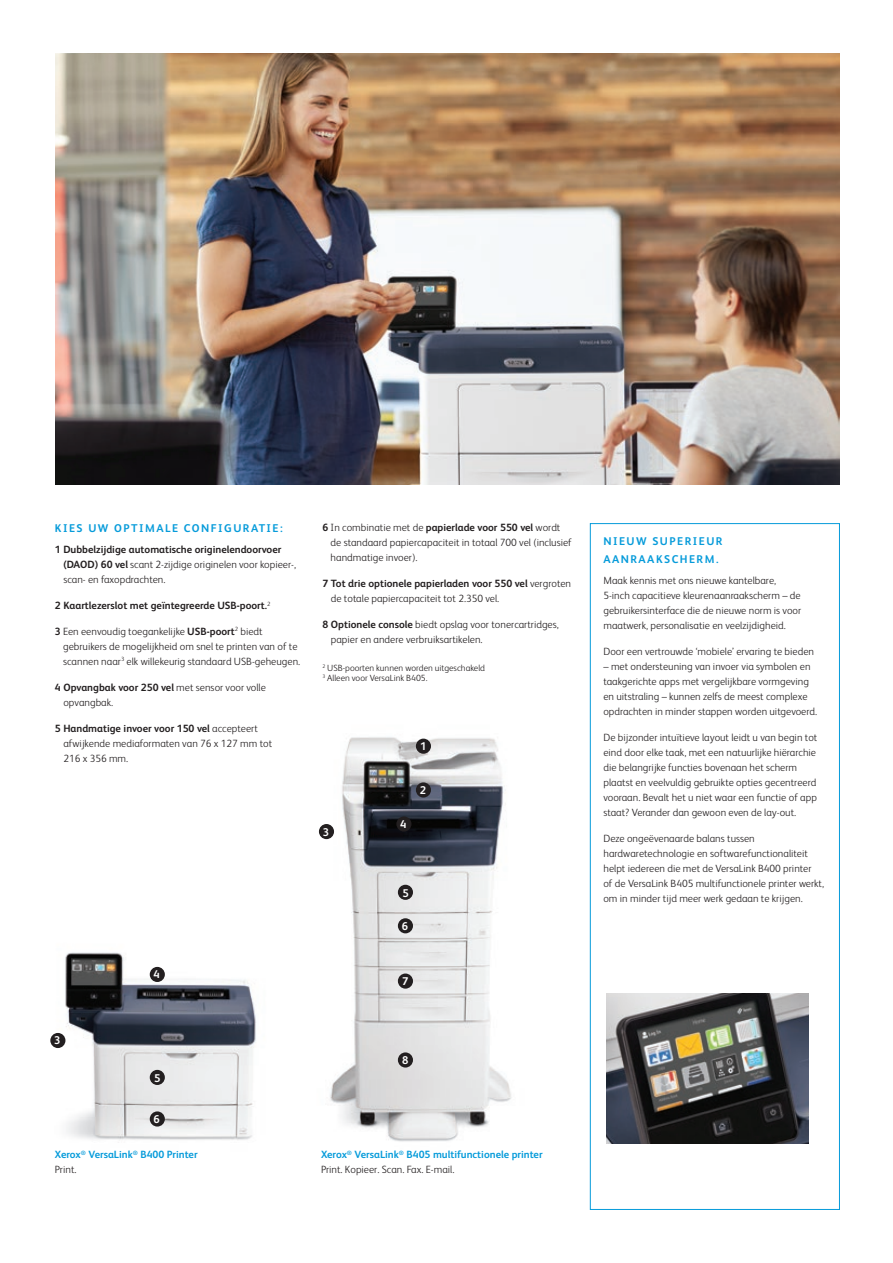
<style>
.page{position:relative;width:893px;height:1263px;background:#fff}
.page>*{position:absolute;margin:0;border:0;box-sizing:border-box;transform-origin:0 0}
.t1{font:700 11.25px/17.2px "Xerox Sans";letter-spacing:.13em;color:#069bda}
.t2{font:700 11.25px "Xerox Sans";color:#fff}
.t3{font:300 10.5px/15px "Xerox Sans";color:#231f20}
.t4{font:700 10.5px/15px "Xerox Sans";color:#069bda}
.t5{font:700 10.5px "Xerox Sans";color:#231f20}
.t6{font:300 9px/10.5px "Xerox Sans";color:#231f20}
.s1{font-weight:700}
.s2{font-weight:300;color:#231f20}
</style>
<div class="page">
<img style="left:318px;top:737px;width:194px;height:405px">
<img style="left:54px;top:952px;width:202px;height:191px">
<img style="left:606px;top:993px;width:203px;height:151px">
<div style="left:590px;top:523px;width:250px;height:687px;border:1px solid #069bda"></div>
<div style="left:398px;top:1052px;width:15px;height:15px;background:#231f20;border-radius:50%"></div>
<div style="left:398px;top:973px;width:15px;height:16px;background:#231f20;border-radius:50%"></div>
<div style="left:398px;top:918px;width:15px;height:15px;background:#231f20;border-radius:50%"></div>
<div style="left:398px;top:885px;width:15px;height:15px;background:#231f20;border-radius:50%"></div>
<div style="left:396px;top:816px;width:15px;height:15px;background:#231f20;border-radius:50%"></div>
<div style="left:319px;top:824px;width:15px;height:15px;background:#231f20;border-radius:50%"></div>
<div style="left:416px;top:782px;width:15px;height:15px;background:#231f20;border-radius:50%"></div>
<div style="left:416px;top:739px;width:15px;height:15px;background:#231f20;border-radius:50%"></div>
<div style="left:150px;top:1111px;width:15px;height:15px;background:#231f20;border-radius:50%"></div>
<div style="left:150px;top:1070px;width:15px;height:15px;background:#231f20;border-radius:50%"></div>
<div style="left:150px;top:967px;width:15px;height:15px;background:#231f20;border-radius:50%"></div>
<div style="left:50px;top:1033px;width:15px;height:15px;background:#231f20;border-radius:50%"></div>
<img style="left:55px;top:53px;width:785px;height:431px">
<p class="t1" style="left:55px;top:519px;width:229px">KIES UW OPTIMALE CONFIGURATIE:</p>
<p class="t3" style="left:63px;top:542px;width:234px;text-indent:-8px"><span class="s1">1 Dubbelzijdige automatische originelendoorvoer (DAOD) 60 vel</span> scant 2-zijdige originelen voor kopieer-, scan- en faxopdrachten.</p>
<p class="t5" style="left:55px;top:598px;width:217px">2 Kaartlezerslot met geïntegreerde USB-poort.<sup>2</sup></p>
<p class="t3" style="left:63px;top:623px;width:239px;text-indent:-8px"><span class="s1">3</span> Een eenvoudig toegankelijke <span class="s1">USB-poort</span><sup>2</sup> biedt gebruikers de mogelijkheid om snel te printen van of te scannen naar<sup>3</sup> elk willekeurig standaard USB-geheugen.</p>
<p class="t3" style="left:63px;top:679px;width:204px;text-indent:-8px"><span class="s1">4 Opvangbak voor 250 vel</span> met sensor voor volle opvangbak.</p>
<p class="t3" style="left:63px;top:720px;width:210px;text-indent:-8px"><span class="s1">5 Handmatige invoer voor 150 vel</span> accepteert afwijkende mediaformaten van 76 x 127 mm tot<br>216 x 356 mm.</p>
<p class="t2" style="left:54px;top:1033px;width:8px">3</p>
<p class="t2" style="left:154px;top:967px;width:8px">4</p>
<p class="t2" style="left:154px;top:1070px;width:8px">5</p>
<p class="t2" style="left:154px;top:1111px;width:8px">6</p>
<p class="t4" style="left:55px;top:1147px;width:144px">Xerox<sup>®</sup> VersaLink<sup>®</sup> B400 Printer<br><span class="s2">Print.</span></p>
<p class="t3" style="left:331px;top:520px;width:243px;text-indent:-8px"><span class="s1">6</span> In combinatie met de <span class="s1">papierlade voor 550 vel</span> wordt de standaard papiercapaciteit in totaal 700 vel (inclusief handmatige invoer).</p>
<p class="t3" style="left:331px;top:575px;width:242px;text-indent:-8px"><span class="s1">7 Tot drie optionele papierladen voor 550 vel</span> vergroten de totale papiercapaciteit tot 2.350 vel.</p>
<p class="t3" style="left:331px;top:616px;width:229px;text-indent:-8px"><span class="s1">8 Optionele console</span> biedt opslag voor tonercartridges, papier en andere verbruiksartikelen.</p>
<p class="t6" style="left:322px;top:662px;width:164px"><sup>2</sup> USB-poorten kunnen worden uitgeschakeld<br><sup>3</sup> Alleen voor VersaLink B405.</p>
<p class="t2" style="left:420px;top:738px;width:8px">1</p>
<p class="t2" style="left:323px;top:824px;width:8px">3</p>
<p class="t2" style="left:400px;top:816px;width:8px">4</p>
<p class="t2" style="left:420px;top:782px;width:8px">2</p>
<p class="t2" style="left:402px;top:885px;width:8px">5</p>
<p class="t2" style="left:402px;top:918px;width:8px">6</p>
<p class="t2" style="left:402px;top:973px;width:8px">7</p>
<p class="t2" style="left:402px;top:1052px;width:8px">8</p>
<p class="t4" style="left:321px;top:1147px;width:223px">Xerox<sup>®</sup> VersaLink<sup>®</sup> B405 multifunctionele printer<br><span class="s2">Print. Kopieer. Scan. Fax. E-mail.</span></p>
<p class="t1" style="left:603px;top:532px;width:121px">NIEUW SUPERIEUR<br>AANRAAKSCHERM.</p>
<p class="t3" style="left:603px;top:572px;width:199px">Maak kennis met ons nieuwe kantelbare, 5-inch capacitieve kleurenaanraakscherm – de gebruikersinterface die de nieuwe norm is voor maatwerk, personalisatie en veelzijdigheid.</p>
<p class="t3" style="left:603px;top:643px;width:212px">Door een vertrouwde ‘mobiele’ ervaring te bieden</p>
<p class="t3" style="left:603px;top:658px;width:215px">– met ondersteuning van invoer via symbolen en taakgerichte apps met vergelijkbare vormgeving en uitstraling – kunnen zelfs de meest complexe opdrachten in minder stappen worden uitgevoerd.</p>
<p class="t3" style="left:603px;top:729px;width:215px">De bijzonder intuïtieve layout leidt u van begin tot eind door elke taak, met een natuurlijke hiërarchie die belangrijke functies bovenaan het scherm plaatst en veelvuldig gebruikte opties gecentreerd vooraan. Bevalt het u niet waar een functie of app staat? Verander dan gewoon even de lay-out.</p>
<p class="t3" style="left:603px;top:830px;width:222px">Deze ongeëvenaarde balans tussen hardwaretechnologie en softwarefunctionaliteit helpt iedereen die met de VersaLink B400 printer<br>of de VersaLink B405 multifunctionele printer werkt, om in minder tijd meer werk gedaan te krijgen.</p>
</div>
